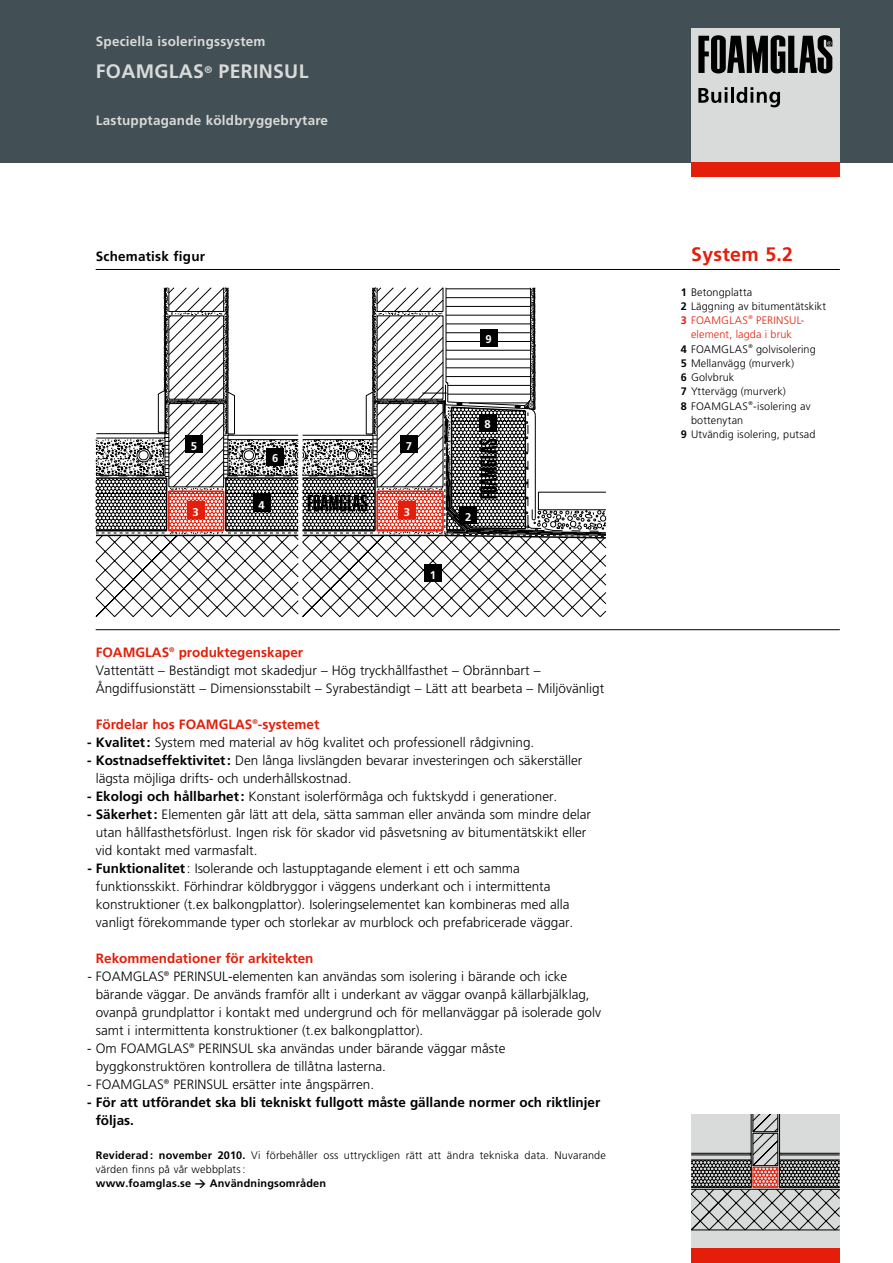
<style>
.page{position:relative;width:893px;height:1263px;background:#fff}
.page>*{position:absolute;margin:0;border:0;box-sizing:border-box;transform-origin:0 0}
.t1{font:700 19.5px "Frutiger LT Std";letter-spacing:.015em;color:#d9dada}
.t2{font:700 19.5px "Frutiger LT Std";letter-spacing:.015em;color:#e41e0a}
.t3{font:300 13.5px/18px "Frutiger LT Std";color:#000}
.t4{font:700 13.5px/18px "Frutiger LT Std";color:#000}
.t5{font:700 13.5px "Frutiger LT Std";color:#e41e0a}
.t6{font:700 13.5px "Frutiger LT Std";letter-spacing:.015em;color:#d9dada}
.t7{font:700 11.25px "Frutiger LT Std";color:#fff}
.t8{font:300 10.8px/14.2px "Frutiger LT Std";letter-spacing:.015em;color:#000}
.t9{font:300 10.8px "Frutiger LT Std";letter-spacing:.01em;color:#e41e0a}
.t10{font:300 5.4px "Frutiger LT Std";color:#000}
.t11{font:300 5.4px "Frutiger LT Std";color:#e41e0a}
.s1{font-weight:700;color:#e41e0a}
.s2{font-weight:700}
.s3{font-family:"DIN";font-weight:700}
.s4{color:#e41e0a}
</style>
<div class="page">
<div style="left:0;top:0;width:893px;height:162px;background:#424f54"></div>
<div style="left:691px;top:28px;width:149px;height:134px;background:#d9dada"></div>
<div style="left:691px;top:162px;width:149px;height:15px;background:#e41e0a"></div>
<svg style="left:698px;top:35px;width:134px;height:38px"></svg>
<svg style="left:698px;top:87px;width:29px;height:16px"></svg>
<hr style="left:731px;top:87px;width:3px;height:16px;background:#000">
<svg style="left:736px;top:87px;width:44px;height:20px"></svg>
<div style="left:691px;top:1248px;width:149px;height:15px;background:#e41e0a"></div>
<hr style="left:96px;top:269px;width:744px;height:1px;background:#000">
<hr style="left:96px;top:629px;width:744px;height:1px;background:#000">
<svg style="left:96px;top:539px;width:510px;height:78px"></svg>
<svg style="left:95px;top:287px;width:511px;height:252px"></svg>
<div style="left:691px;top:1114px;width:149px;height:134px;background:#d9dada"></div>
<svg style="left:691px;top:1114px;width:149px;height:117px"></svg>
<div style="left:479px;top:415px;width:17px;height:17px;background:#000"></div>
<div style="left:187px;top:502px;width:17px;height:17px;background:#e41e0a"></div>
<div style="left:424px;top:565px;width:17px;height:17px;background:#000"></div>
<div style="left:460px;top:507px;width:17px;height:17px;background:#000"></div>
<div style="left:399px;top:502px;width:17px;height:17px;background:#e41e0a"></div>
<div style="left:253px;top:495px;width:17px;height:17px;background:#000"></div>
<div style="left:186px;top:436px;width:17px;height:17px;background:#000"></div>
<div style="left:267px;top:449px;width:17px;height:17px;background:#000"></div>
<div style="left:400px;top:436px;width:17px;height:17px;background:#000"></div>
<div style="left:480px;top:329px;width:17px;height:17px;background:#000"></div>
<p class="t6" style="left:96px;top:34px;width:171px">Speciella isoleringssystem</p>
<h1 class="t1" style="left:96px;top:60px;width:214px">FOAMGLAS<sup>®</sup> PERINSUL</h1>
<p class="t6" style="left:96px;top:113px;width:234px">Lastupptagande köldbryggebrytare</p>
<p class="t4" style="left:96px;top:247px;width:111px">Schematisk figur</p>
<h1 class="t2" style="left:691px;top:242px;width:103px">System 5.2</h1>
<p class="t7" style="left:485px;top:332px;width:8px">9</p>
<p class="t7" style="left:191px;top:439px;width:8px">5</p>
<p class="t7" style="left:192px;top:505px;width:8px">3</p>
<p class="t7" style="left:272px;top:452px;width:8px">6</p>
<p class="t7" style="left:258px;top:498px;width:8px">4</p>
<p class="t7" style="left:406px;top:439px;width:8px">7</p>
<p class="t7" style="left:404px;top:505px;width:8px">3</p>
<p class="t7" style="left:430px;top:568px;width:8px">1</p>
<p class="t7" style="left:485px;top:418px;width:8px">8</p>
<p class="t7" style="left:465px;top:510px;width:8px">2</p>
<p class="t3" style="left:96px;top:643px;width:510px"><span class="s1">FOAMGLAS</span><sup>®</sup> <span class="s1">produktegenskaper<br></span>Vattentätt – Beständigt mot skadedjur – Hög tryckhållfasthet – Obrännbart –<br>Ångdiffusionstätt – Dimensionsstabilt – Syrabeständigt – Lätt att bearbeta – Miljövänligt</p>
<p class="t5" style="left:96px;top:716px;width:225px">Fördelar hos FOAMGLAS<sup>®</sup>-systemet</p>
<p class="t3" style="left:87px;top:733px;width:449px"><span class="s2">- Kvalitet:</span> System med material av hög kvalitet och professionell rådgivning.</p>
<p class="t3" style="left:96px;top:751px;width:488px;text-indent:-9px"><span class="s2">- Kostnadseffektivitet:</span> Den långa livslängden bevarar investeringen och säkerställer lägsta möjliga drifts- och underhållskostnad.</p>
<p class="t3" style="left:87px;top:787px;width:472px"><span class="s2">- Ekologi och hållbarhet:</span> Konstant isolerförmåga och fuktskydd i generationer.</p>
<p class="t3" style="left:96px;top:805px;width:497px;text-indent:-9px"><span class="s2">- Säkerhet:</span> Elementen går lätt att dela, sätta samman eller använda som mindre delar utan hållfasthetsförlust. Ingen risk för skador vid påsvetsning av bitumentätskikt eller vid kontakt med varmasfalt.</p>
<p class="t3" style="left:96px;top:859px;width:479px;text-indent:-9px"><span class="s2">- Funktionalitet</span>: Isolerande och lastupptagande element i ett och samma funktionsskikt. Förhindrar köldbryggor i väggens underkant och i intermittenta konstruktioner (t.ex balkongplattor). Isoleringselementet kan kombineras med alla vanligt förekommande typer och storlekar av murblock och prefabricerade väggar.</p>
<p class="t5" style="left:96px;top:950px;width:219px">Rekommendationer för arkitekten</p>
<p class="t3" style="left:96px;top:967px;width:507px;text-indent:-8px">- FOAMGLAS<sup>®</sup> PERINSUL-elementen kan användas som isolering i bärande och icke bärande väggar. De används framför allt i underkant av väggar ovanpå källarbjälklag, ovanpå grundplattor i kontakt med undergrund och för mellanväggar på isolerade golv samt i intermittenta konstruktioner (t.ex balkongplattor).</p>
<p class="t3" style="left:96px;top:1039px;width:411px;text-indent:-8px">- Om FOAMGLAS<sup>®</sup> PERINSUL ska användas under bärande väggar måste byggkonstruktören kontrollera de tillåtna lasterna.</p>
<p class="t3" style="left:87px;top:1075px;width:288px">- FOAMGLAS<sup>®</sup> PERINSUL ersätter inte ångspärren.</p>
<p class="t4" style="left:96px;top:1093px;width:506px;text-indent:-9px">- För att utförandet ska bli tekniskt fullgott måste gällande normer och riktlinjer följas.</p>
<p class="t8" style="left:96px;top:1148px;width:512px"><span class="s2">Reviderad : november 2010.</span> Vi förbehåller oss uttryckligen rätt att ändra tekniska data. Nuvarande värden finns på vår webbplats:<br><span class="s2">www.foamglas.se</span> <span class="s3">&gt;</span> <span class="s2">Användningsområden</span></p>
<p class="t8" style="left:681px;top:285px;width:147px"><span class="s2">1</span> Betongplatta<br><span class="s2">2</span> Läggning av bitumentätskikt<br><span class="s1">3</span> <span class="s4">FOAMGLAS</span></p>
<p class="t11" style="left:748px;top:314px;width:6px">®</p>
<p class="t9" style="left:756px;top:314px;width:50px">PERINSUL-</p>
<p class="t9" style="left:691px;top:329px;width:103px">element, lagda i bruk</p>
<p class="t8" style="left:681px;top:342px;width:69px"><span class="s2">4</span> FOAMGLAS</p>
<p class="t10" style="left:748px;top:343px;width:6px">®</p>
<p class="t8" style="left:681px;top:342px;width:137px;text-indent:75px">golvisolering<br><span class="s2">5</span> Mellanvägg (murverk)<br><span class="s2">6</span> Golvbruk<br><span class="s2">7</span> Yttervägg (murverk)<br><span class="s2">8</span> FOAMGLAS</p>
<p class="t10" style="left:748px;top:400px;width:6px">®</p>
<p class="t8" style="left:753px;top:399px;width:59px">-isolering av</p>
<p class="t8" style="left:681px;top:413px;width:136px;text-indent:10px">bottenytan<br><span class="s2">9</span> Utvändig isolering, putsad</p>
</div>
